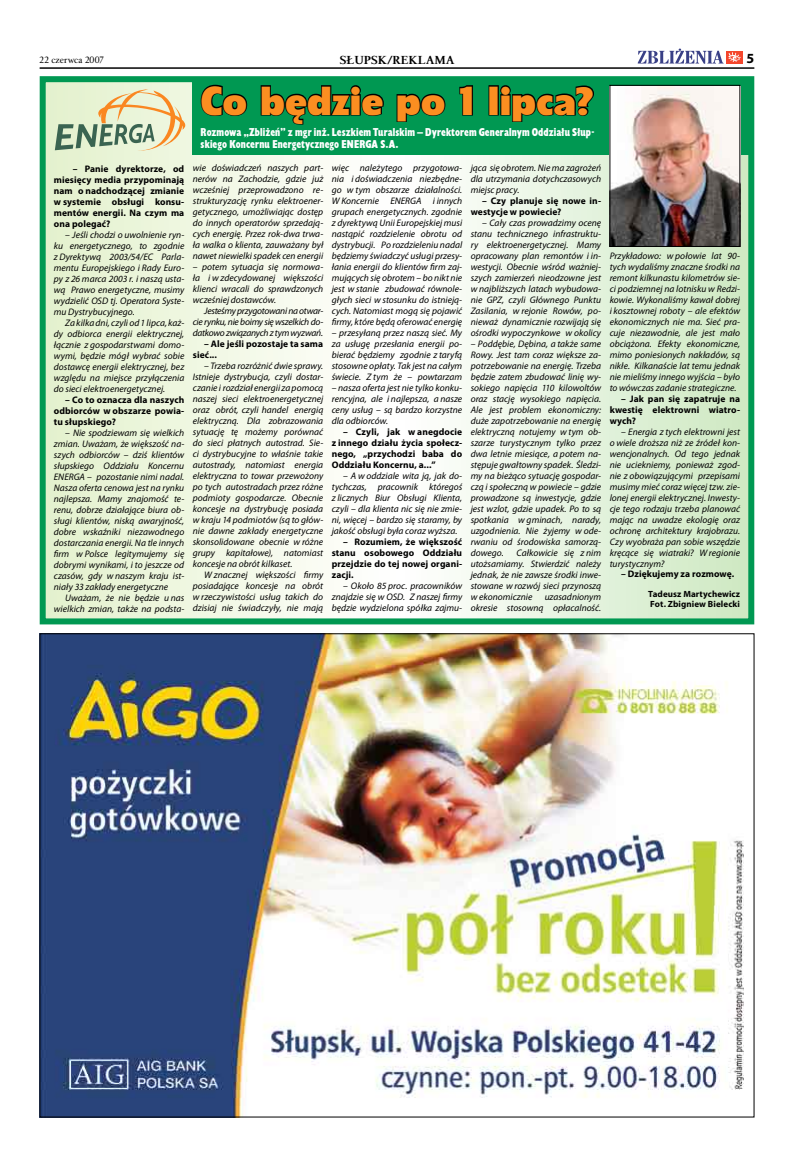
<style>
.page{position:relative;width:794px;height:1157px;background:#fff}
.page>*{position:absolute;margin:0;border:0;box-sizing:border-box;transform-origin:0 0}
.t1{font:39px "EFN Olivea Nigra";color:#fb8e21}
.t2{font:700 12px "EFN Alpha Book";color:#000}
.t3{font:11px/12px "EFN Gilead Blk Cnd";letter-spacing:.005em;color:#fff}
.t4{font:italic 9.5px/11px "Myriad Pro";color:#000;text-align:justify}
.t5{font:700 9.5px/11px "Myriad Pro";letter-spacing:.01em;color:#000;text-align:justify}
.t6{font:9.5px "EFN Alpha Book";letter-spacing:.005em;color:#000}
.t7{font:700 9px/10px "Myriad Pro";letter-spacing:.01em;color:#000}
.s1{font-size:38px}
</style>
<div class="page">
<hr style="left:40px;top:68px;width:714px;height:1px;background:#000">
<div style="left:726px;top:51px;width:16px;height:12px;background:#f4462c"></div>
<svg style="left:638px;top:49px;width:102px;height:15px"></svg>
<img style="left:42px;top:635px;width:702px;height:480px">
<svg style="left:47px;top:83px;width:700px;height:534px"></svg>
<div style="left:40px;top:76px;width:714px;height:548px;border:6px solid #009852"></div>
<div style="left:192px;top:77px;width:559px;height:77px;background:#009852"></div>
<img style="left:611px;top:87px;width:127px;height:158px">
<div style="left:609px;top:85px;width:131px;height:162px;border:1px solid #000"></div>
<svg style="left:200px;top:84px;width:48px;height:32px"></svg>
<svg style="left:260px;top:85px;width:124px;height:40px"></svg>
<svg style="left:396px;top:93px;width:50px;height:29px"></svg>
<svg style="left:459px;top:85px;width:14px;height:31px"></svg>
<div style="left:488px;top:85px;width:11px;height:30px;border:2px solid #000"></div>
<svg style="left:500px;top:85px;width:94px;height:37px"></svg>
<svg style="left:55px;top:89px;width:130px;height:61px;background:#d2d5b2"></svg>
<p class="t6" style="left:39px;top:54px;width:66px">22 czerwca 2007</p>
<p class="t2" style="left:339px;top:52px;width:116px">SŁUPSK/REKLAMA</p>
<p class="t5" style="left:54px;top:163px;width:132px;text-indent:19px">– Panie dyrektorze, od miesięcy media przypominają nam o nadchodzącej zmianie w systemie obsługi konsu&shy;mentów energii. Na czym ma ona polegać?</p>
<p class="t4" style="left:54px;top:229px;width:132px;text-indent:11px">– Jeśli chodzi o uwolnienie ryn&shy;ku energetycznego, to zgodnie z Dyrektywą 2003/54/EC Parla&shy;mentu Europejskiego i Rady Euro&shy;py z 26 marca 2003 r. i naszą usta&shy;wą Prawo energetyczne, musimy wydzielić OSD tj. Operatora Syste&shy;mu Dystrybucyjnego.</p>
<p class="t4" style="left:54px;top:317px;width:132px;text-indent:11px">Za kilka dni, czyli od 1 lipca, każ&shy;dy odbiorca energii elektrycznej, łącznie z gospodarstwami domo&shy;wymi, będzie mógł wybrać sobie dostawcę energii elektrycznej, bez względu na miejsce przyłączenia do sieci elektroenergetycznej.</p>
<p class="t5" style="left:54px;top:394px;width:132px;text-indent:11px">– Co to oznacza dla naszych odbiorców w obszarze powia&shy;tu słupskiego?</p>
<p class="t4" style="left:54px;top:427px;width:132px;text-indent:11px">– Nie spodziewam się wielkich zmian. Uważam, że większość na&shy;szych odbiorców – dziś klientów słupskiego Oddziału Koncernu ENERGA – pozostanie nimi nadal.<br>Nasza oferta cenowa jest na rynku najlepsza. Mamy znajomość te&shy;renu, dobrze działające biura ob&shy;sługi klientów, niską awaryjność, dobre wskaźniki niezawodnego dostarczania energii. Na tle innych firm w Polsce legitymujemy się dobrymi wynikami, i to jeszcze od czasów, gdy w naszym kraju ist&shy;niały 33 zakłady energetyczne</p>
<p class="t4" style="left:54px;top:592px;width:132px;text-align:right">Uważam, że nie będzie u nas wielkich zmian, także na podsta-</p>
<h1 class="t1" style="left:201px;top:74px;width:394px">Co będzie po 1 lipca<span class="s1">?</span></h1>
<p class="t3" style="left:201px;top:126px;width:395px">Rozmowa „Zbliżeń” z mgr inż. Leszkiem Turalskim – Dyrektorem Generalnym Oddziału Słup&shy;skiego Koncernu Energetycznego ENERGA S.A.</p>
<p class="t4" style="left:193px;top:162px;width:132px">wie doświadczeń naszych part&shy;nerów na Zachodzie, gdzie już wcześniej przeprowadzono re&shy;strukturyzację rynku elektroener&shy;getycznego, umożliwiając dostęp do innych operatorów sprzedają&shy;cych energię. Przez rok-dwa trwa&shy;ła walka o klienta, zauważany był nawet niewielki spadek cen energii</p>
<p class="t4" style="left:193px;top:261px;width:132px">– potem sytuacja się normowa&shy;ła i w zdecydowanej większości klienci wracali do sprawdzonych wcześniej dostawców.</p>
<p class="t4" style="left:193px;top:305px;width:132px;text-indent:11px">Jesteśmy przygotowani na otwar&shy;cie rynku, nie boimy się wszelkich do&shy;datkowo związanych z tym wyzwań.</p>
<p class="t5" style="left:193px;top:338px;width:132px;text-indent:11px">– Ale jeśli pozostaje ta sama sieć...</p>
<p class="t4" style="left:193px;top:360px;width:132px;text-indent:11px">– Trzeba rozróżnić dwie sprawy.<br>Istnieje dystrybucja, czyli dostar&shy;czanie i rozdział energii za pomocą naszej sieci elektroenergetycznej oraz obrót, czyli handel energią elektryczną. Dla zobrazowania sytuację tę możemy porównać do sieci płatnych autostrad. Sie&shy;ci dystrybucyjne to właśnie takie autostrady, natomiast energia elektryczna to towar przewożony po tych autostradach przez różne podmioty gospodarcze. Obecnie koncesje na dystrybucję posiada w kraju 14 podmiotów (są to głów&shy;nie dawne zakłady energetyczne skonsolidowane obecnie w różne grupy kapitałowe), natomiast koncesje na obrót kilkaset.</p>
<p class="t4" style="left:193px;top:569px;width:132px;text-indent:11px">W znacznej większości firmy posiadające koncesje na obrót w rzeczywistości usług takich do dzisiaj nie świadczyły, nie mają</p>
<p class="t4" style="left:332px;top:162px;width:132px">więc należytego przygotowa&shy;nia i doświadczenia niezbędne&shy;go w tym obszarze działalności.<br>W Koncernie ENERGA i innych grupach energetycznych. zgodnie z dyrektywą Unii Europejskiej musi nastąpić rozdzielenie obrotu od dystrybucji. Po rozdzieleniu nadal będziemy świadczyć usługi przesy&shy;łania energii do klientów firm zaj&shy;mujących się obrotem – bo nikt nie jest w stanie zbudować równole&shy;głych sieci w stosunku do istnieją&shy;cych. Natomiast mogą się pojawić firmy, które będą oferować energię</p>
<p class="t4" style="left:332px;top:327px;width:132px">– przesyłaną przez naszą sieć. My za usługę przesłania energii po&shy;bierać będziemy zgodnie z taryfą stosowne opłaty. Tak jest na całym świecie. Z tym że – powtarzam</p>
<p class="t4" style="left:332px;top:382px;width:132px">– nasza oferta jest nie tylko konku&shy;rencyjna, ale i najlepsza, a nasze ceny usług – są bardzo korzystne dla odbiorców.</p>
<p class="t5" style="left:332px;top:426px;width:132px;text-indent:11px">– Czyli, jak w anegdocie z innego działu życia społecz&shy;nego, „przychodzi baba do Oddziału Koncernu, a...”</p>
<p class="t4" style="left:332px;top:470px;width:132px;text-indent:11px">– A w oddziale wita ją, jak do&shy;tychczas, pracownik któregoś z licznych Biur Obsługi Klienta, czyli – dla klienta nic się nie zmie&shy;ni, więcej – bardzo się staramy, by jakość obsługi była coraz wyższa.</p>
<p class="t5" style="left:332px;top:536px;width:132px;text-indent:11px">– Rozumiem, że większość stanu osobowego Oddziału przejdzie do tej nowej organi&shy;zacji.</p>
<p class="t4" style="left:332px;top:580px;width:132px;text-indent:11px">– Około 85 proc. pracowników znajdzie się w OSD. Z naszej firmy będzie wydzielona spółka zajmu-</p>
<p class="t4" style="left:471px;top:162px;width:132px">jąca się obrotem. Nie ma zagrożeń dla utrzymania dotychczasowych miejsc pracy.</p>
<p class="t5" style="left:471px;top:195px;width:132px;text-indent:11px">– Czy planuje się nowe in&shy;westycje w powiecie?</p>
<p class="t4" style="left:471px;top:217px;width:132px;text-indent:11px">– Cały czas prowadzimy ocenę stanu technicznego infrastruktu&shy;ry elektroenergetycznej. Mamy opracowany plan remontów i in&shy;westycji. Obecnie wśród ważniej&shy;szych zamierzeń nieodzowne jest w najbliższych latach wybudowa&shy;nie GPZ, czyli Głównego Punktu Zasilania, w rejonie Rowów, po&shy;nieważ dynamicznie rozwijają się ośrodki wypoczynkowe w okolicy</p>
<p class="t4" style="left:471px;top:338px;width:132px">– Poddębie, Dębina, a także same Rowy. Jest tam coraz większe za&shy;potrzebowanie na energię. Trzeba będzie zatem zbudować linię wy&shy;sokiego napięcia 110 kilowoltów oraz stację wysokiego napięcia.<br>Ale jest problem ekonomiczny: duże zapotrzebowanie na energię elektryczną notujemy w tym ob&shy;szarze turystycznym tylko przez dwa letnie miesiące, a potem na&shy;stępuje gwałtowny spadek. Śledzi&shy;my na bieżąco sytuację gospodar&shy;czą i społeczną w powiecie – gdzie prowadzone są inwestycje, gdzie jest wzlot, gdzie upadek. Po to są spotkania w gminach, narady, uzgodnienia. Nie żyjemy w ode&shy;rwaniu od środowiska samorzą&shy;dowego.</p>
<p class="t4" style="left:471px;top:547px;width:132px;text-indent:46px">Całkowicie się z nim utożsamiamy. Stwierdzić należy jednak, że nie zawsze środki inwe&shy;stowane w rozwój sieci przynoszą w ekonomicznie</p>
<p class="t4" style="left:471px;top:591px;width:132px;text-align:right">uzasadnionym<br>okresie stosowną opłacalność.</p>
<p class="t4" style="left:609px;top:250px;width:132px">Przykładowo: w połowie lat 90- tych wydaliśmy znaczne środki na remont kilkunastu kilometrów sie&shy;ci podziemnej na lotnisku w Redzi&shy;kowie. Wykonaliśmy kawał dobrej i kosztownej roboty – ale efektów ekonomicznych nie ma. Sieć pra&shy;cuje niezawodnie, ale jest mało obciążona. Efekty ekonomiczne, mimo poniesionych nakładów, są nikłe. Kilkanaście lat temu jednak nie mieliśmy innego wyjścia – było to wówczas zadanie strategiczne.</p>
<p class="t5" style="left:609px;top:393px;width:132px;text-indent:11px">– Jak pan się zapatruje na kwestię elektrowni wiatro&shy;wych?</p>
<p class="t4" style="left:609px;top:426px;width:132px;text-indent:11px">– Energia z tych elektrowni jest o wiele droższa niż ze źródeł kon&shy;wencjonalnych. Od tego jednak nie uciekniemy, ponieważ zgod&shy;nie z obowiązującymi przepisami musimy mieć coraz więcej tzw. zie&shy;lonej energii elektrycznej. Inwesty&shy;cje tego rodzaju trzeba planować mając na uwadze ekologię oraz ochronę architektury krajobrazu.<br>Czy wyobraża pan sobie wszędzie kręcące się wiatraki? W regionie turystycznym?</p>
<p class="t5" style="left:621px;top:568px;width:115px">– Dziękujemy za rozmowę.</p>
<p class="t7" style="left:648px;top:589px;width:93px">Tadeusz Martychewicz<br>Fot. Zbigniew Bielecki</p>
</div>
